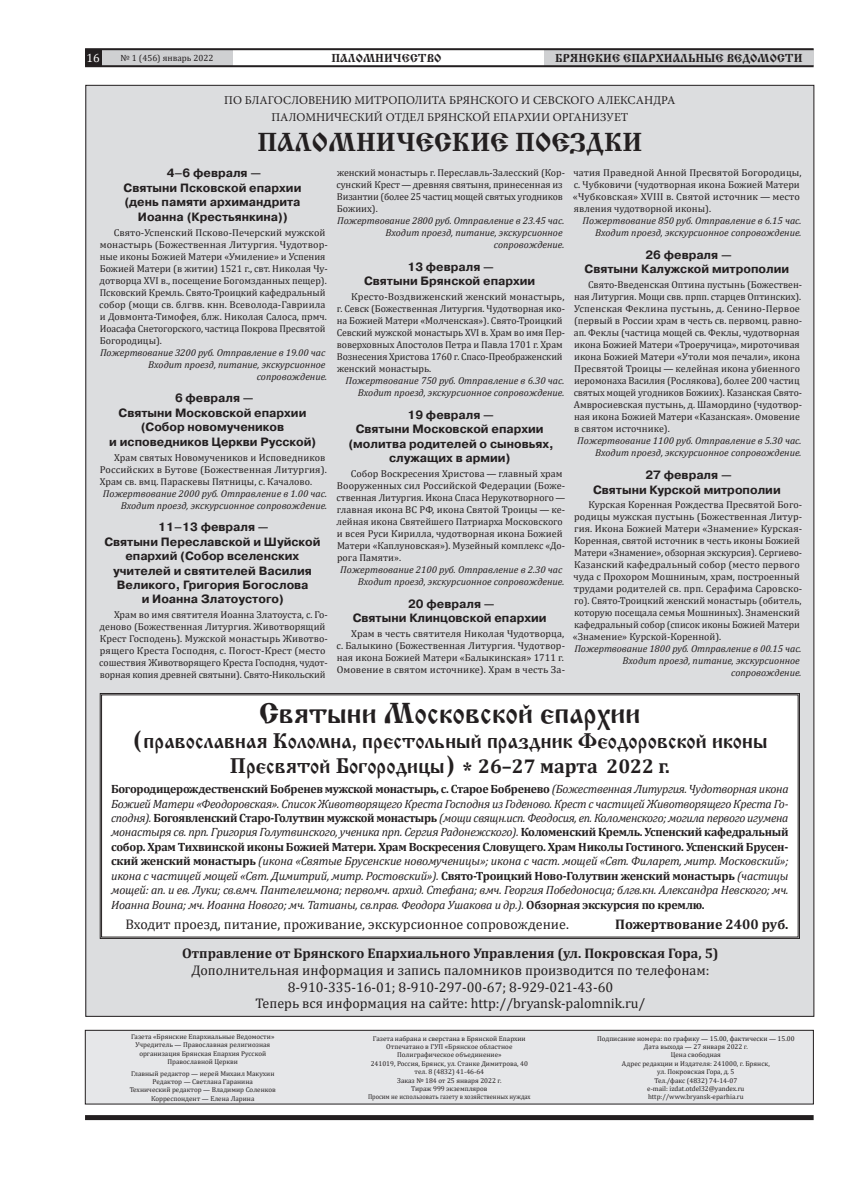
<style>
.page{position:relative;width:842px;height:1191px;background:#fff}
.page>*{position:absolute;margin:0;border:0;box-sizing:border-box;transform-origin:0 0}
.t1{font:30px "Cyrillic Old";color:#231f20}
.t2{font:27px "Cyrillic Old";color:#231f20}
.t3{font:22px/25px "Cyrillic Old";color:#231f20;text-align:center}
.t4{font:14px/16.8px "Cambria";color:#231f20;text-align:center}
.t5{font:700 14px "Cambria";color:#231f20}
.t6{font:italic 12px/14.4px "Cambria";letter-spacing:-.02em;color:#231f20;text-align:justify}
.t7{font:700 12px/14.4px "Pragmatica C";color:#231f20;text-align:center}
.t8{font:12px/17.4px "Minion Pro";color:#231f20;text-align:center}
.t9{font:12px "Cyrillic Old";color:#231f20}
.t10{font:12px "Cambria";color:#fff}
.t11{font:10px/12px "Cambria";color:#231f20}
.t12{font:italic 10px/12px "Cambria";color:#231f20;text-align:right}
.t13{font:9px "Cambria";color:#231f20}
.t14{font:7px/8.4px "Cambria";color:#231f20;text-align:center}
.s1{font-family:"Cambria";font-weight:700;font-size:20px}
.s2{font-weight:700;font-style:normal}
</style>
<div class="page">
<div style="left:101px;top:50px;width:132px;height:16px;background:#cfd0d2"></div>
<div style="left:544px;top:50px;width:270px;height:16px;background:#cfd0d2"></div>
<hr style="left:85px;top:48px;width:729px;height:2px;background:#231f20">
<hr style="left:85px;top:65px;width:729px;height:2px;background:#231f20">
<div style="left:85px;top:50px;width:16px;height:16px;background:#231f20"></div>
<div style="left:85px;top:1115px;width:729px;height:5px;background:#231f20"></div>
<div style="left:85px;top:1030px;width:728px;height:74px;background:#e6e7e9"></div>
<div style="left:85px;top:1030px;width:729px;height:74px;border:1px solid #231f20"></div>
<div style="left:86px;top:85px;width:728px;height:931px;background:#dcdddf"></div>
<div style="left:99px;top:693px;width:701px;height:246px;background:#fff"></div>
<p class="t10" style="left:86px;top:50px;width:15px">16</p>
<p class="t13" style="left:121px;top:52px;width:94px">№ 1 (456) январь 2022</p>
<p class="t9" style="left:331px;top:51px;width:111px">ПАЛОМНИЧЕСТВО</p>
<p class="t9" style="left:555px;top:52px;width:249px">БРЯНСКИЕ ЕПАРХИАЛЬНЫЕ ВЕДОМОСТИ</p>
<p class="t8" style="left:224px;top:91px;width:453px">ПО БЛАГОСЛОВЕНИЮ МИТРОПОЛИТА БРЯНСКОГО И СЕВСКОГО АЛЕКСАНДРА<br>ПАЛОМНИЧЕСКИЙ ОТДЕЛ БРЯНСКОЙ ЕПАРХИИ ОРГАНИЗУЕТ</p>
<h2 class="t2" style="left:257px;top:128px;width:386px">ПАЛОМНИЧЕСКИЕ ПОЕЗДКИ</h2>
<p class="t7" style="left:124px;top:166px;width:179px">4–6 февраля —<br>Святыни Псковской епархии (день памяти архимандрита<br>Иоанна (Крестьянкина))</p>
<p class="t11" style="left:99px;top:226px;width:230px;text-indent:14px">Свято-Успенский Псково-Печерский мужской монастырь (Божественная Литургия. Чудотвор&shy;ные иконы Божией Матери «Умиление» и Успения Божией Матери (в житии) 1521 г., свт. Николая Чу&shy;дотворца XVI в., посещение Богомзданных пещер).<br>Псковский Кремль. Свято-Троицкий кафедральный собор (мощи св. блгвв. кнн. Всеволода-Гавриила и Довмонта-Тимофея, блж. Николая Салоса, прмч.<br>Иоасафа Снетогорского, частица Покрова Пресвятой Богородицы).</p>
<p class="t12" style="left:100px;top:346px;width:229px">Пожертвование 3200 руб. Отправление в 19.00 час<br>Входит проезд, питание, экскурсионное сопровождение.</p>
<p class="t7" style="left:109px;top:391px;width:209px">6 февраля —<br>Святыни Московской епархии (Собор новомучеников<br>и исповедников Церкви Русской)</p>
<p class="t11" style="left:100px;top:451px;width:229px;text-indent:14px">Храм святых Новомучеников и Исповедников<br>Российских в Бутове (Божественная Литургия).<br>Храм св. вмц. Параскевы Пятницы, с. Качалово.</p>
<p class="t12" style="left:103px;top:487px;width:226px">Пожертвование 2000 руб. Отправление в 1.00 час.<br>Входит проезд, экскурсионное сопровождение.</p>
<p class="t7" style="left:104px;top:520px;width:218px">11–13 февраля —<br>Святыни Переславской и Шуйской епархий (Собор вселенских учителей и святителей Василия<br>Великого, Григория Богослова<br>и Иоанна Златоустого)</p>
<p class="t11" style="left:99px;top:609px;width:230px;text-indent:15px">Храм во имя святителя Иоанна Златоуста, с. Го&shy;деново (Божественная Литургия. Животворящий Крест Господень). Мужской монастырь Животво&shy;рящего Креста Господня, с. Погост-Крест (место сошествия Животворящего Креста Господня, чудот&shy;ворная копия древней святыни). Свято-Никольский</p>
<p class="t11" style="left:336px;top:166px;width:230px">женский монастырь г. Переславль-Залесский (Кор&shy;сунский Крест—древняя святыня, принесенная из Византии (более 25 частиц мощей святых угодников Божиих).</p>
<p class="t12" style="left:337px;top:214px;width:229px">Пожертвование 2800 руб. Отправление в 23.45 час.<br>Входит проезд, питание, экскурсионное сопровождение.</p>
<p class="t7" style="left:364px;top:260px;width:173px">13 февраля —<br>Святыни Брянской епархии</p>
<p class="t11" style="left:337px;top:291px;width:230px;text-indent:14px">Кресто-Воздвиженский женский монастырь, г. Севск (Божественная Литургия. Чудотворная ико&shy;на Божией Матери «Молченская»). Свято-Троицкий Севский мужской монастырь XVI в. Храм во имя Пер&shy;воверховных Апостолов Петра и Павла 1701 г. Храм Вознесения Христова 1760 г. Спасо-Преображенский женский монастырь.</p>
<p class="t12" style="left:345px;top:374px;width:221px">Пожертвование 750 руб. Отправление в 6.30 час.<br>Входит проезд, экскурсионное сопровождение.</p>
<p class="t7" style="left:348px;top:408px;width:207px">19 февраля —<br>Святыни Московской епархии (молитва родителей о сыновьях, служащих в армии)</p>
<p class="t11" style="left:336px;top:467px;width:230px;text-indent:14px">Собор Воскресения Христова — главный храм Вооруженных сил Российской Федерации (Боже&shy;ственная Литургия. Икона Спаса Нерукотворного— главная икона ВС РФ, икона Святой Троицы — ке&shy;лейная икона Святейшего Патриарха Московского и всея Руси Кирилла, чудотворная икона Божией Матери «Каплуновская»). Музейный комплекс «До&shy;рога Памяти».</p>
<p class="t12" style="left:340px;top:563px;width:226px">Пожертвование 2100 руб. Отправление в 2.30 час<br>Входит проезд, экскурсионное сопровождение.</p>
<p class="t7" style="left:353px;top:597px;width:195px">20 февраля —<br>Святыни Клинцовской епархии</p>
<p class="t11" style="left:336px;top:628px;width:230px;text-align:justify;text-indent:15px">Храм в честь святителя Николая Чудотворца, с. Балыкино (Божественная Литургия. Чудотвор&shy;ная икона Божией Матери «Балыкинская» 1711 г.<br>Омовение в святом источнике). Храм в честь За-</p>
<p class="t11" style="left:573px;top:166px;width:230px">чатия Праведной Анной Пресвятой Богородицы, с. Чубковичи (чудотворная икона Божией Матери «Чубковская» XVIII в. Святой источник — место явления чудотворной иконы).</p>
<p class="t12" style="left:583px;top:214px;width:221px">Пожертвование 850 руб. Отправление в 6.15 час.<br>Входит проезд, экскурсионное сопровождение.</p>
<p class="t7" style="left:585px;top:248px;width:206px">26 февраля —<br>Святыни Калужской митрополии</p>
<p class="t11" style="left:574px;top:279px;width:230px;text-indent:14px">Свято-Введенская Оптина пустынь (Божествен&shy;ная Литургия. Мощи свв. прпп. старцев Оптинских).<br>Успенская Феклина пустынь, д. Сенино-Первое (первый в России храм в честь св. первомц. равно&shy;ап. Феклы (частица мощей св. Феклы, чудотворная икона Божией Матери «Троеручица», мироточивая икона Божией Матери «Утоли моя печали», икона Пресвятой Троицы — келейная икона убиенного иеромонаха Василия (Рослякова), более 200 частиц святых мощей угодников Божиих). Казанская Свято-Амвросиевская пустынь, д. Шамордино (чудотвор&shy;ная икона Божией Матери «Казанская». Омовение в святом источнике).</p>
<p class="t12" style="left:577px;top:434px;width:226px">Пожертвование 1100 руб. Отправление в 5.30 час.<br>Входит проезд, экскурсионное сопровождение.</p>
<p class="t7" style="left:593px;top:468px;width:189px">27 февраля —<br>Святыни Курской митрополии</p>
<p class="t11" style="left:573px;top:499px;width:231px;text-indent:15px">Курская Коренная Рождества Пресвятой Бого&shy;родицы мужская пустынь (Божественная Литур&shy;гия. Икона Божией Матери «Знамение» Курская-Коренная, святой источник в честь иконы Божией Матери «Знамение», обзорная экскурсия). Сергиево-Казанский кафедральный собор (место первого чуда с Прохором Мошниным, храм, построенный трудами родителей св. прп. Серафима Саровско&shy;го). Свято-Троицкий женский монастырь (обитель, которую посещала семья Мошниных). Знаменский кафедральный собор (список иконы Божией Матери «Знамение» Курской-Коренной).</p>
<p class="t12" style="left:574px;top:642px;width:229px">Пожертвование 1800 руб. Отправление в 00.15 час.<br>Входит проезд, питание, экскурсионное сопровождение.</p>
<h1 class="t1" style="left:259px;top:697px;width:383px">Святыни Московской епархии</h1>
<h3 class="t3" style="left:132px;top:729px;width:637px">(православная Коломна, престольный праздник Феодоровской иконы<br>Пресвятой Богородицы) * <span class="s1">26–27 марта 2022 г.</span></h3>
<p class="t6" style="left:111px;top:781px;width:679px"><span class="s2">Богородицерождественский Бобренев мужской монастырь, с. Старое Бобренево</span> (Божественная Литургия. Чудотворная икона Божией Матери «Феодоровская». Список Животворящего Креста Господня из Годеново. Крест с частицей Животворящего Креста Го&shy;сподня). <span class="s2">Богоявленский Старо-Голутвин мужской монастырь</span> (мощи свящн.исп. Феодосия, еп. Коломенского; могила первого игумена монастыря св. прп. Григория Голутвинского, ученика прп. Сергия Радонежского). <span class="s2">Коломенский Кремль. Успенский кафедральный собор. Храм Тихвинской иконы Божией Матери. Храм Воскресения Словущего. Храм Николы Гостиного. Успенский Брусен&shy;ский женский монастырь</span> (икона «Святые Брусенские новомученицы»; икона с част. мощей «Свт. Филарет, митр. Московский»; икона с частицей мощей «Свт. Димитрий, митр. Ростовский»). <span class="s2">Свято-Троицкий Ново-Голутвин женский монастырь</span> (частицы мощей: ап. и ев. Луки; св.вмч. Пантелеимона; первомч. архид. Стефана; вмч. Георгия Победоносца; блгв.кн. Александра Невского; мч.<br>Иоанна Воина; мч. Иоанна Нового; мч. Татианы, св.прав. Феодора Ушакова и др.). <span class="s2">Обзорная экскурсия по кремлю.</span></p>
<h3 class="t4" style="left:125px;top:915px;width:445px">Входит проезд, питание, проживание, экскурсионное сопровождение.</h3>
<h3 class="t5" style="left:615px;top:914px;width:175px">Пожертвование 2400 руб.</h3>
<h3 class="t5" style="left:182px;top:943px;width:538px">Отправление от Брянского Епархиального Управления (ул. Покровская Гора, 5)</h3>
<h3 class="t4" style="left:191px;top:961px;width:520px">Дополнительная информация и запись паломников производится по телефонам:<br>8-910-335-16-01; 8-910-297-00-67; 8-929-021-43-60<br>Теперь вся информация на сайте: http://bryansk-palomnik.ru/</h3>
<p class="t14" style="left:131px;top:1032px;width:145px">Газета «Брянские Епархиальные Ведомости» Учредитель — Православная религиозная организация Брянская Епархия Русской Православной Церкви</p>
<p class="t14" style="left:130px;top:1069px;width:148px">Главный редактор — иерей Михаил Макухин Редактор — Светлана Гаранина<br>Технический редактор — Владимир Соленков Корреспондент — Елена Ларина</p>
<p class="t14" style="left:368px;top:1034px;width:164px">Газета набрана и сверстана в Брянской Епархии Отпечатано в ГУП «Брянское областное Полиграфическое объединение»<br>241019, Россия, Брянск, ул. Станке Димитрова, 40 тел. 8 (4832) 41-46-64<br>Заказ № 184 от 25 января 2022 г.<br>Тираж 999 экземпляров<br>Просим не использовать газету в хозяйственных нуждах</p>
<p class="t14" style="left:597px;top:1033px;width:199px">Подписание номера: по графику — 15.00, фактически — 15.00<br>Дата выхода — 27 января 2022 г.<br>Цена свободная<br>Адрес редакции и Издателя: 241000, г. Брянск,<br>ул. Покровская Гора, д. 5<br>Тел./факс (4832) 74-14-07<br>e-mail: izdat.otdel32@yandex.ru<br>http://www.bryansk-eparhia.ru</p>
</div>
